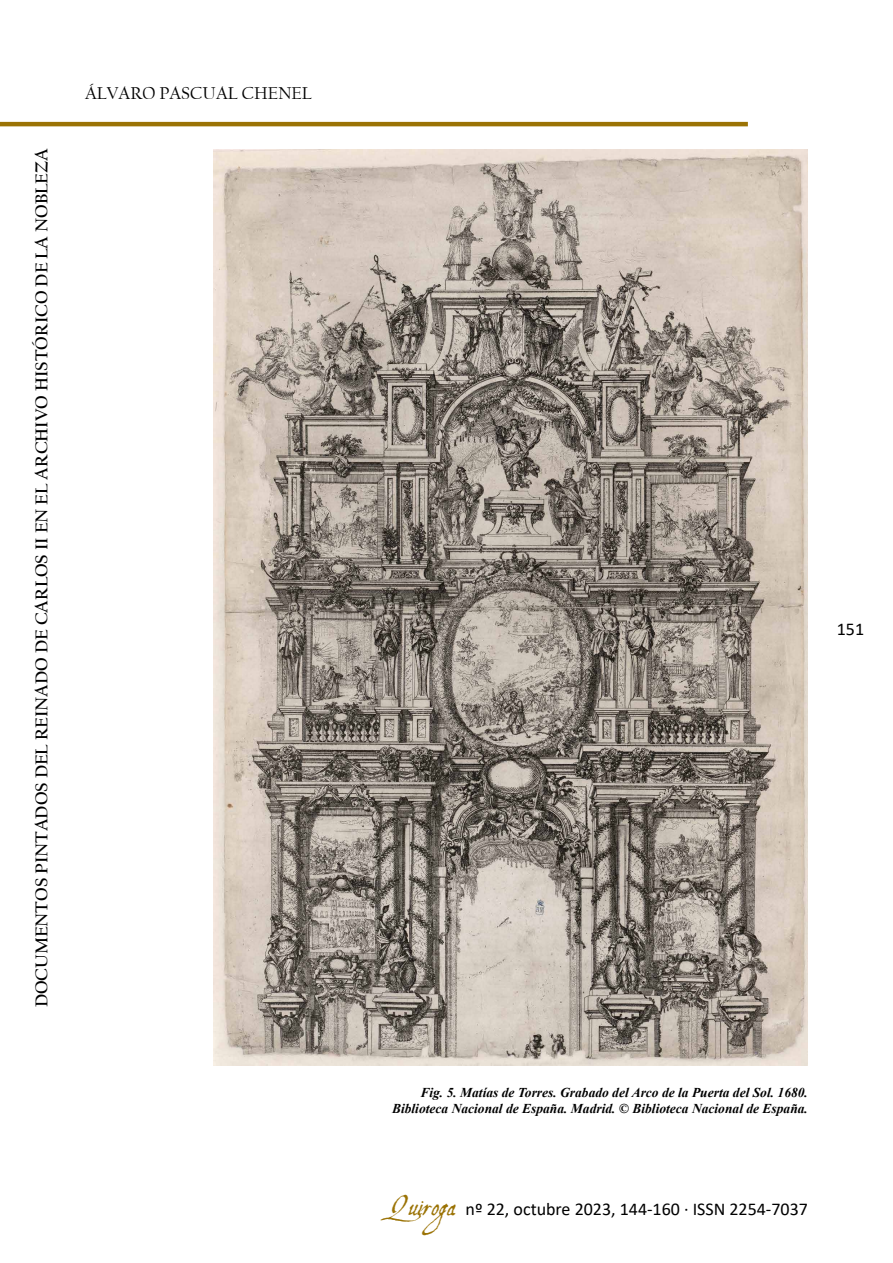
<style>
.page{position:relative;width:893px;height:1263px;background:#fff}
.page>*{position:absolute;margin:0;border:0;box-sizing:border-box;transform-origin:0 0}
.t1{font:700 18px "Californian FB";color:#000}
.t2{font:18px "Calibri";color:#000}
.t3{font:18px "Californian FB";color:#000}
.t4{font:italic 700 13.5px/16.2px "Times New Roman";color:#000;text-align:right}
.s1{font-family:"Aquiline";font-size:27px;color:#9b7305}
</style>
<div class="page">
<hr style="left:0;top:122px;width:748px;height:4px;background:#9b7305">
<img style="left:213px;top:150px;width:594px;height:916px">
<h1 class="t1" style="left:31px;top:1007px;width:860px;rotate:-90deg">DOCUMENTOS PINTADOS DEL REINADO DE CARLOS II EN EL ARCHIVO HISTÓRICO DE LA NOBLEZA</h1>
<h1 class="t3" style="left:85px;top:83px;width:35px">ÁLVAR</h1>
<h1 class="t3" style="left:143px;top:83px;width:112px">O PAS CUAL CHENE</h1>
<h1 class="t3" style="left:302px;top:83px;width:11px">L</h1>
<h1 class="t2" style="left:837px;top:616px;width:29px">151</h1>
<p class="t4" style="left:392px;top:1084px;width:417px">Fig. 5. Matías de Torres. Grabado del Arco de la Puerta del Sol. 1680.<br>Biblioteca Nacional de España. Madrid. © Biblioteca Nacional de España.</p>
<h1 class="t2" style="left:389px;top:1197px;width:420px"><span class="s1">Quiroga</span> nº 22, octubre 2023, 144-160 · ISSN 2254-7037</h1>
</div>
